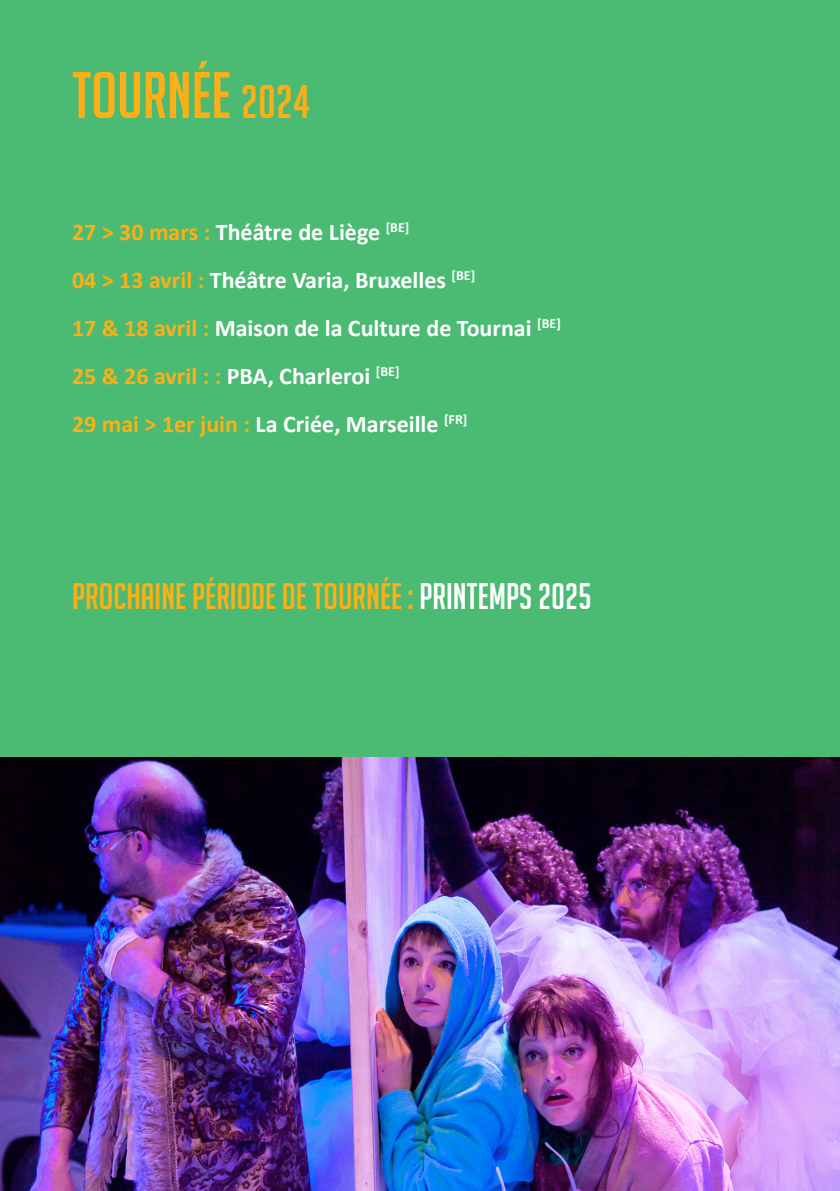
<style>
.page{position:relative;width:840px;height:1191px;background:#fff}
.page>*{position:absolute;margin:0;border:0;box-sizing:border-box;transform-origin:0 0}
.t1{font:64px "Big Noodle Titling";color:#fcaf17}
.t2{font:36px "Big Noodle Titling";color:#fcaf17}
.t3{font:700 24px/48px "Calibri";color:#fff}
.s1{font-size:46px}
.s2{color:#fcaf17}
.s3{color:#fff}
</style>
<div class="page">
<div style="left:0;top:0;width:839px;height:1191px;background:#4bba72"></div>
<img style="left:0;top:757px;width:839px;height:434px">
<h1 class="t1" style="left:72px;top:61px;width:239px">TOURNÉE <span class="s1">2024</span></h1>
<p class="t3" style="left:72px;top:208px;width:490px"><span class="s2">27 &gt; 30 mars :</span> Théâtre de Liège <sup>[BE]<br></sup><span class="s2">04 &gt; 13 avril :</span> Théâtre Varia, Bruxelles <sup>[BE]<br></sup><span class="s2">17 &amp; 18 avril :</span> Maison de la Culture de Tournai <sup>[BE] </sup><span class="s2">25 &amp; 26 avril : :</span> PBA, Charleroi <sup>[BE]<br></sup><span class="s2">29 mai &gt; 1er juin :</span> La Criée, Marseille <sup>[FR]</sup></p>
<h2 class="t2" style="left:72px;top:576px;width:521px">PROCHAINE PÉRIODE DE TOURNÉE : <span class="s3">PRINTEMPS 2025</span></h2>
</div>
